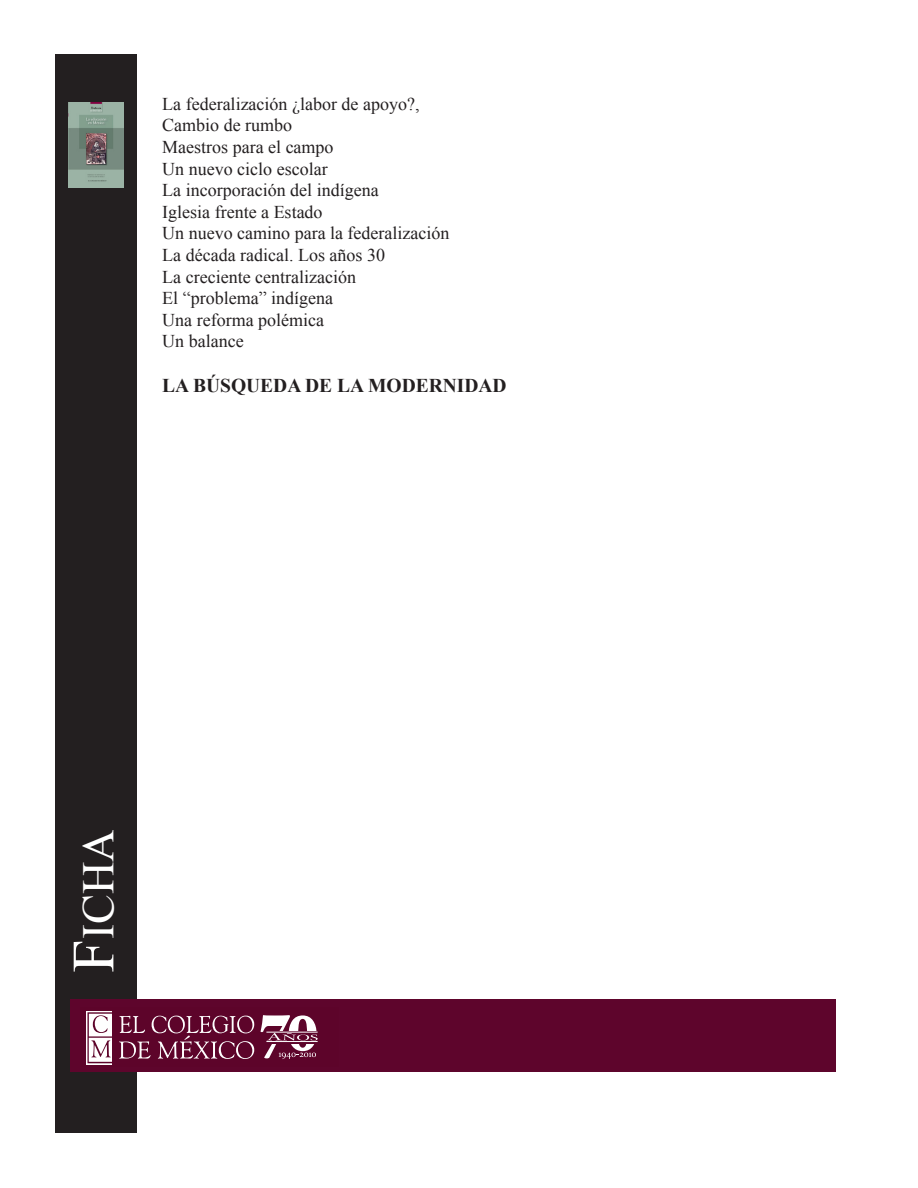
<style>
.page{position:relative;width:918px;height:1188px;background:#fff}
.page>*{position:absolute;margin:0;border:0;box-sizing:border-box;transform-origin:0 0}
.t1{font:45px "Times New Roman";color:#fff}
.stit2{font:700 19.5px "Times New Roman";color:#231f20}
.Body_txt_times{font:18px "Times New Roman";color:#231f20}
.s1{font-size:60px}
</style>
<div class="page">
<div style="left:55px;top:55px;width:82px;height:1078px;background:#231f20"></div>
<div style="left:70px;top:999px;width:765px;height:72px;background:#5e052c"></div>
<svg style="left:119px;top:1016px;width:135px;height:43px"></svg>
<svg style="left:86px;top:1011px;width:26px;height:53px"></svg>
<svg style="left:87px;top:1012px;width:25px;height:51px"></svg>
<svg style="left:261px;top:1015px;width:57px;height:44px"></svg>
<hr style="left:266px;top:1041px;width:52px;height:1px;background:#fcfbfc">
<hr style="left:266px;top:1032px;width:52px;height:1px;background:#fcfbfc">
<img style="left:68px;top:103px;width:55px;height:85px">
<p class="Body_txt_times" style="left:162px;top:92px;width:259px">La federalización ¿labor de apoyo?,</p>
<p class="Body_txt_times" style="left:162px;top:113px;width:131px">Cambio de rumbo</p>
<p class="Body_txt_times" style="left:162px;top:135px;width:173px">Maestros para el campo</p>
<p class="Body_txt_times" style="left:162px;top:157px;width:167px">Un nuevo ciclo escolar</p>
<p class="Body_txt_times" style="left:162px;top:178px;width:218px">La incorporación del indígena</p>
<p class="Body_txt_times" style="left:162px;top:200px;width:162px">Iglesia frente a Estado</p>
<p class="Body_txt_times" style="left:162px;top:221px;width:289px">Un nuevo camino para la federalización</p>
<p class="Body_txt_times" style="left:162px;top:243px;width:224px">La década radical. Los años 30</p>
<p class="Body_txt_times" style="left:162px;top:265px;width:195px">La creciente centralización</p>
<p class="Body_txt_times" style="left:162px;top:286px;width:172px">El “problema” indígena</p>
<p class="Body_txt_times" style="left:162px;top:308px;width:163px">Una reforma polémica</p>
<p class="Body_txt_times" style="left:162px;top:329px;width:83px">Un balance</p>
<p class="stit2" style="left:162px;top:372px;width:346px">LA BÚSQUEDA DE LA MODERNIDAD</p>
<h1 class="t1" style="left:68px;top:973px;width:145px;rotate:-90deg"><span class="s1">F</span>ICHA</h1>
</div>
